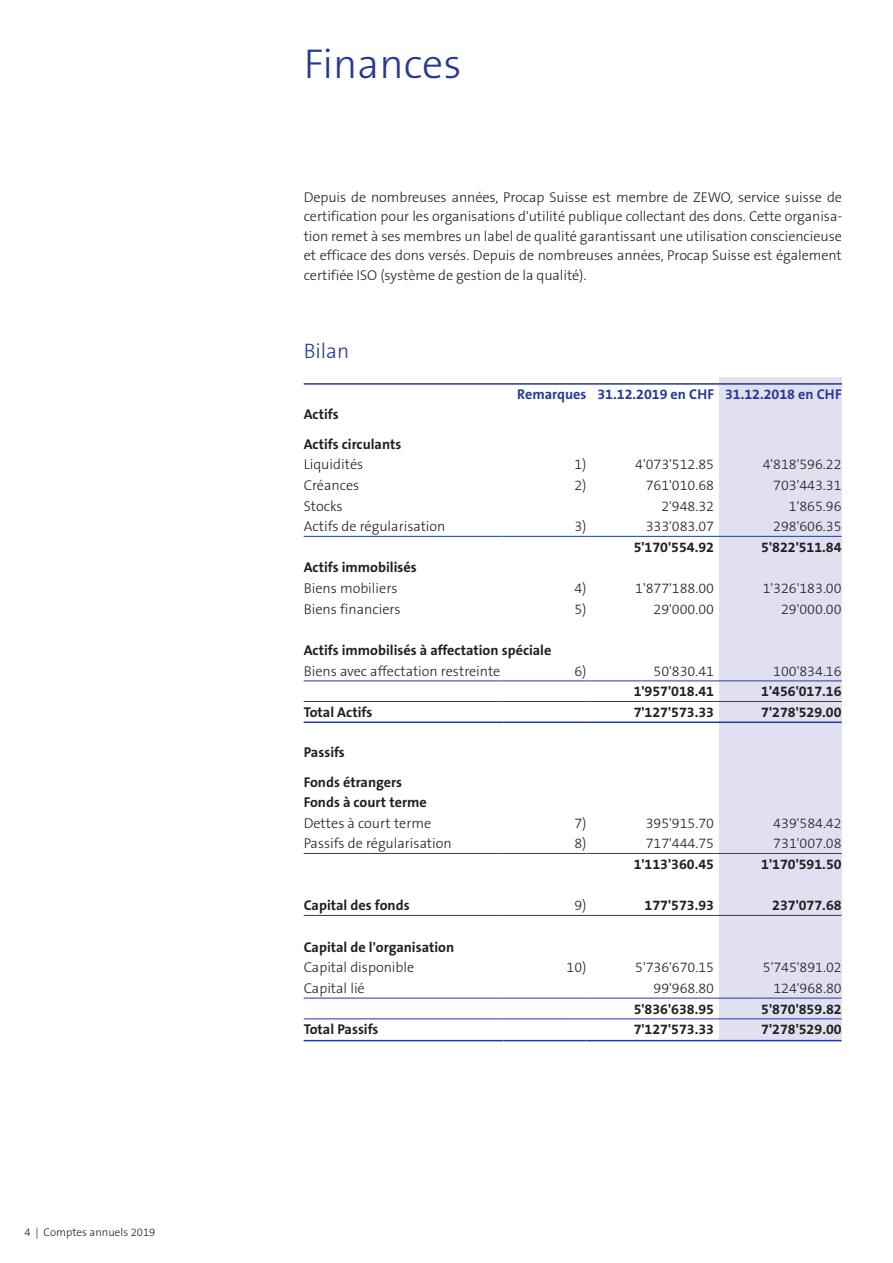
<style>
.page{position:relative;width:893px;height:1263px;background:#fff}
.page>*{position:absolute;margin:0;border:0;box-sizing:border-box;transform-origin:0 0}
.t1{font:300 42px "The Sans B3";color:#263996}
.t2{font:300 21px "The Sans B3";color:#263996}
.t3{font:300 14.25px/19.5px "The Sans B3";color:#231f20;text-align:justify}
.t4{font:700 14.25px/29.2px "The Sans B7";color:#231f20}
.t5{font:700 14.25px "The Sans B7";color:#263996}
.t6{font:300 11.25px "The Sans B3";color:#231f20}
</style>
<div class="page">
<div style="left:720px;top:377px;width:122px;height:663px;background:#e0e0f0"></div>
<hr style="left:304px;top:536px;width:200px;height:1px;background:#263996">
<hr style="left:504px;top:536px;width:82px;height:1px;background:#263996">
<hr style="left:586px;top:536px;width:128px;height:1px;background:#263996">
<hr style="left:714px;top:536px;width:128px;height:1px;background:#263996">
<hr style="left:304px;top:681px;width:200px;height:1px;background:#263996">
<hr style="left:504px;top:681px;width:82px;height:1px;background:#263996">
<hr style="left:586px;top:681px;width:128px;height:1px;background:#263996">
<hr style="left:714px;top:681px;width:128px;height:1px;background:#263996">
<hr style="left:304px;top:701px;width:200px;height:1px;background:#263996">
<hr style="left:504px;top:701px;width:82px;height:1px;background:#263996">
<hr style="left:586px;top:701px;width:128px;height:1px;background:#263996">
<hr style="left:714px;top:701px;width:128px;height:1px;background:#263996">
<hr style="left:304px;top:721px;width:200px;height:2px;background:#263996">
<hr style="left:504px;top:721px;width:82px;height:2px;background:#263996">
<hr style="left:586px;top:721px;width:128px;height:2px;background:#263996">
<hr style="left:714px;top:721px;width:128px;height:2px;background:#263996">
<hr style="left:304px;top:853px;width:200px;height:1px;background:#263996">
<hr style="left:504px;top:853px;width:82px;height:1px;background:#263996">
<hr style="left:586px;top:853px;width:128px;height:1px;background:#263996">
<hr style="left:714px;top:853px;width:128px;height:1px;background:#263996">
<hr style="left:304px;top:915px;width:200px;height:1px;background:#263996">
<hr style="left:504px;top:915px;width:82px;height:1px;background:#263996">
<hr style="left:586px;top:915px;width:128px;height:1px;background:#263996">
<hr style="left:714px;top:915px;width:128px;height:1px;background:#263996">
<hr style="left:304px;top:998px;width:200px;height:1px;background:#263996">
<hr style="left:504px;top:998px;width:82px;height:1px;background:#263996">
<hr style="left:586px;top:998px;width:128px;height:1px;background:#263996">
<hr style="left:714px;top:998px;width:128px;height:1px;background:#263996">
<hr style="left:304px;top:1018px;width:200px;height:1px;background:#263996">
<hr style="left:304px;top:1040px;width:200px;height:1px;background:#263996">
<hr style="left:504px;top:1018px;width:82px;height:1px;background:#263996">
<hr style="left:504px;top:1040px;width:82px;height:1px;background:#263996">
<hr style="left:586px;top:1018px;width:128px;height:1px;background:#263996">
<hr style="left:714px;top:1018px;width:128px;height:1px;background:#263996">
<hr style="left:586px;top:1040px;width:128px;height:1px;background:#263996">
<hr style="left:714px;top:1040px;width:128px;height:1px;background:#263996">
<hr style="left:304px;top:383px;width:538px;height:2px;background:#263996">
<p class="t6" style="left:24px;top:1226px;width:133px">4 | Comptes annuels 2019</p>
<h1 class="t1" style="left:304px;top:42px;width:159px">Finances</h1>
<p class="t3" style="left:304px;top:188px;width:540px">Depuis de nombreuses années, Procap Suisse est membre de ZEWO, service suisse de certification pour les organisations d'utilité publique collectant des dons. Cette organisa&shy;tion remet à ses membres un label de qualité garantissant une utilisation consciencieuse et efficace des dons versés. Depuis de nombreuses années, Procap Suisse est également certifiée ISO (système de gestion de la qualité).</p>
<h2 class="t2" style="left:304px;top:340px;width:47px">Bilan</h2>
<p class="t5" style="left:517px;top:386px;width:326px">Remarques 31.12.2019 en CHF 31.12.2018 en CHF</p>
<p class="t4" style="left:304px;top:400px;width:99px">Actifs<br>Actifs circulants</p>
<p class="t3" style="left:304px;top:455px;width:61px">Liquidités</p>
<p class="t3" style="left:574px;top:455px;width:14px">1)</p>
<p class="t3" style="left:635px;top:455px;width:80px">4'073'512.85</p>
<p class="t3" style="left:763px;top:455px;width:80px">4'818'596.22</p>
<p class="t3" style="left:304px;top:476px;width:57px">Créances</p>
<p class="t3" style="left:574px;top:476px;width:14px">2)</p>
<p class="t3" style="left:646px;top:476px;width:70px">761'010.68</p>
<p class="t3" style="left:773px;top:476px;width:70px">703'443.31</p>
<p class="t3" style="left:304px;top:497px;width:41px">Stocks</p>
<p class="t3" style="left:661px;top:497px;width:54px">2'948.32</p>
<p class="t3" style="left:789px;top:497px;width:54px">1'865.96</p>
<p class="t3" style="left:304px;top:517px;width:143px">Actifs de régularisation</p>
<p class="t3" style="left:574px;top:517px;width:14px">3)</p>
<p class="t3" style="left:646px;top:517px;width:70px">333'083.07</p>
<p class="t3" style="left:773px;top:517px;width:70px">298'606.35</p>
<p class="t4" style="left:634px;top:533px;width:82px">5'170'554.92</p>
<p class="t4" style="left:761px;top:533px;width:82px">5'822'511.84</p>
<p class="t4" style="left:304px;top:553px;width:115px">Actifs immobilisés</p>
<p class="t3" style="left:304px;top:579px;width:95px">Biens mobiliers</p>
<p class="t3" style="left:574px;top:579px;width:14px">4)</p>
<p class="t3" style="left:635px;top:579px;width:80px">1'877'188.00</p>
<p class="t3" style="left:763px;top:579px;width:80px">1'326'183.00</p>
<p class="t3" style="left:304px;top:600px;width:99px">Biens financiers</p>
<p class="t3" style="left:574px;top:600px;width:14px">5)</p>
<p class="t3" style="left:654px;top:600px;width:62px">29'000.00</p>
<p class="t3" style="left:781px;top:600px;width:62px">29'000.00</p>
<p class="t4" style="left:304px;top:636px;width:249px">Actifs immobilisés à affectation spéciale</p>
<p class="t3" style="left:304px;top:662px;width:198px">Biens avec affectation restreinte</p>
<p class="t3" style="left:574px;top:662px;width:14px">6)</p>
<p class="t3" style="left:654px;top:662px;width:62px">50'830.41</p>
<p class="t3" style="left:773px;top:662px;width:70px">100'834.16</p>
<p class="t4" style="left:634px;top:677px;width:82px">1'957'018.41</p>
<p class="t4" style="left:761px;top:677px;width:82px">1'456'017.16</p>
<p class="t4" style="left:304px;top:698px;width:70px">Total Actifs</p>
<p class="t4" style="left:634px;top:698px;width:82px">7'127'573.33</p>
<p class="t4" style="left:761px;top:698px;width:82px">7'278'529.00</p>
<p class="t4" style="left:304px;top:738px;width:100px">Passifs<br>Fonds étrangers</p>
<p class="t4" style="left:304px;top:788px;width:125px">Fonds à court terme</p>
<p class="t3" style="left:304px;top:814px;width:129px">Dettes à court terme</p>
<p class="t3" style="left:574px;top:814px;width:14px">7)</p>
<p class="t3" style="left:646px;top:814px;width:70px">395'915.70</p>
<p class="t3" style="left:773px;top:814px;width:70px">439'584.42</p>
<p class="t3" style="left:304px;top:834px;width:150px">Passifs de régularisation</p>
<p class="t3" style="left:574px;top:834px;width:14px">8)</p>
<p class="t3" style="left:646px;top:834px;width:70px">717'444.75</p>
<p class="t3" style="left:773px;top:834px;width:70px">731'007.08</p>
<p class="t4" style="left:634px;top:850px;width:82px">1'113'360.45</p>
<p class="t4" style="left:761px;top:850px;width:82px">1'170'591.50</p>
<p class="t4" style="left:304px;top:891px;width:107px">Capital des fonds</p>
<p class="t3" style="left:574px;top:896px;width:14px">9)</p>
<p class="t4" style="left:645px;top:891px;width:71px">177'573.93</p>
<p class="t4" style="left:772px;top:891px;width:71px">237'077.68</p>
<p class="t4" style="left:304px;top:933px;width:152px">Capital de l'organisation</p>
<p class="t3" style="left:304px;top:958px;width:112px">Capital disponible</p>
<p class="t3" style="left:567px;top:958px;width:21px">10)</p>
<p class="t3" style="left:635px;top:958px;width:80px">5'736'670.15</p>
<p class="t3" style="left:763px;top:958px;width:80px">5'745'891.02</p>
<p class="t3" style="left:304px;top:979px;width:63px">Capital lié</p>
<p class="t3" style="left:654px;top:979px;width:62px">99'968.80</p>
<p class="t3" style="left:773px;top:979px;width:70px">124'968.80</p>
<p class="t4" style="left:634px;top:994px;width:82px">5'836'638.95</p>
<p class="t4" style="left:761px;top:994px;width:82px">5'870'859.82</p>
<p class="t4" style="left:304px;top:1015px;width:76px">Total Passifs</p>
<p class="t4" style="left:634px;top:1015px;width:82px">7'127'573.33</p>
<p class="t4" style="left:761px;top:1015px;width:82px">7'278'529.00</p>
</div>
